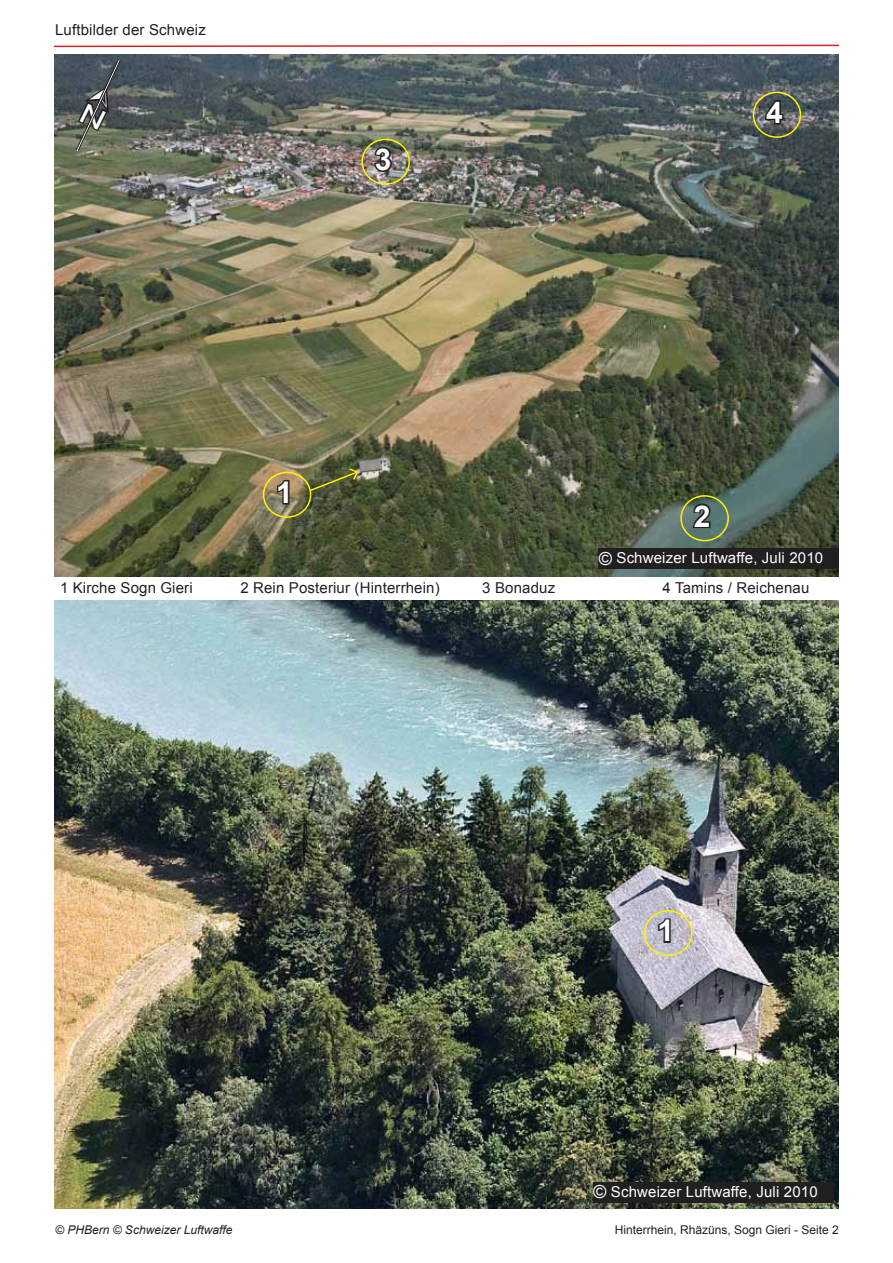
<style>
.page{position:relative;width:893px;height:1263px;background:#fff}
.page>*{position:absolute;margin:0;border:0;box-sizing:border-box;transform-origin:0 0}
.t1{font:700 30px "Arial";color:#fff}
.t2{font:15px "Arial";letter-spacing:.01em;color:#231f20}
.t3{font:15px "Arial";letter-spacing:.01em;color:#fff}
.t4{font:12px "Arial";color:#231f20}
.t5{font:italic 12px "Arial";color:#231f20}
.s1{font-size:18px}
</style>
<div class="page">
<svg style="left:54px;top:44px;width:785px;height:4px"></svg>
<img style="left:54px;top:54px;width:785px;height:522px">
<img style="left:54px;top:601px;width:785px;height:608px">
<div style="left:599px;top:549px;width:240px;height:20px;background:#231f20"></div>
<div style="left:593px;top:1182px;width:240px;height:20px;background:#231f20"></div>
<div style="left:263px;top:472px;width:48px;height:46px;border:2px solid #fff200;border-radius:50%"></div>
<svg style="left:276px;top:478px;width:15px;height:28px"></svg>
<svg style="left:308px;top:467px;width:51px;height:25px"></svg>
<div style="left:680px;top:495px;width:49px;height:46px;border:2px solid #fff200;border-radius:50%"></div>
<svg style="left:691px;top:501px;width:22px;height:29px"></svg>
<div style="left:361px;top:139px;width:49px;height:46px;border:2px solid #fff200;border-radius:50%"></div>
<svg style="left:373px;top:145px;width:21px;height:28px"></svg>
<div style="left:753px;top:92px;width:48px;height:46px;border:2px solid #fff200;border-radius:50%"></div>
<svg style="left:764px;top:98px;width:21px;height:28px"></svg>
<div style="left:644px;top:910px;width:48px;height:46px;border:2px solid #fff200;border-radius:50%"></div>
<svg style="left:657px;top:917px;width:15px;height:27px"></svg>
<svg style="left:75px;top:59px;width:46px;height:93px;background:#525856"></svg>
<p class="t2" style="left:55px;top:20px;width:152px">Luftbilder der Schweiz</p>
<h1 class="t1" style="left:375px;top:140px;width:18px">3</h1>
<h1 class="t1" style="left:276px;top:473px;width:18px">1</h1>
<h1 class="t1" style="left:766px;top:93px;width:18px">4</h1>
<h1 class="t1" style="left:694px;top:496px;width:18px">2</h1>
<p class="t3" style="left:599px;top:548px;width:226px"><span class="s1">©</span> Schweizer Luftwaffe, Juli 2010</p>
<p class="t2" style="left:60px;top:578px;width:134px">1 Kirche Sogn Gieri</p>
<p class="t2" style="left:240px;top:578px;width:201px">2 Rein Posteriur (Hinterrhein)</p>
<p class="t2" style="left:482px;top:578px;width:74px">3 Bonaduz</p>
<p class="t2" style="left:663px;top:578px;width:148px">4 Tamins / Reichenau</p>
<h1 class="t1" style="left:657px;top:911px;width:18px">1</h1>
<p class="t3" style="left:593px;top:1182px;width:226px"><span class="s1">©</span> Schweizer Luftwaffe, Juli 2010</p>
<p class="t5" style="left:55px;top:1222px;width:179px">© PHBern © Schweizer Luftwaffe</p>
<p class="t4" style="left:615px;top:1222px;width:226px">Hinterrhein, Rhäzüns, Sogn Gieri - Seite 2</p>
</div>
